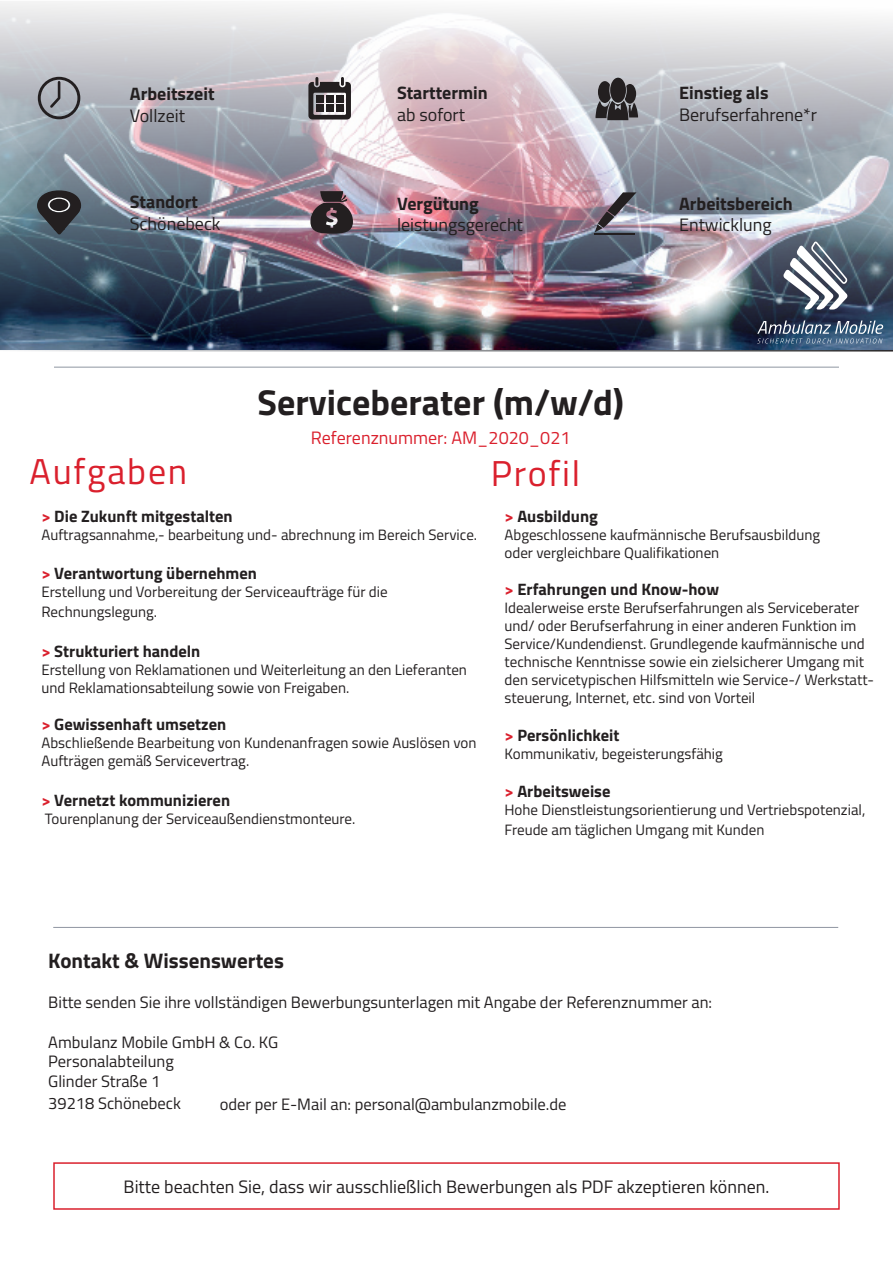
<style>
.page{position:relative;width:893px;height:1263px;background:#fff}
.page>*{position:absolute;margin:0;border:0;box-sizing:border-box;transform-origin:0 0}
.t1{font:700 36px "Titillium";color:#231f20}
.t2{font:36px "Titillium";letter-spacing:.05em;color:#da202d}
.t3{font:700 21px "Titillium";color:#231f20}
.t4{font:18px "Titillium";color:#231f20}
.t5{font:700 18px "Titillium";color:#231f20}
.t6{font:18px "Titillium";color:#da202d}
.t7{font:16.5px/19.8px "Titillium";color:#231f20}
.t8{font:700 16.5px "Titillium";color:#231f20}
.t9{font:15px/18px "Titillium";color:#231f20}
.s1{color:#da202d}
</style>
<div class="page">
<hr style="left:53px;top:927px;width:785px;height:1px;background:#8f96a1">
<div style="left:53px;top:1162px;width:787px;height:48px;border:2px solid #da202d"></div>
<img style="left:0;top:1px;width:893px;height:351px">
<hr style="left:54px;top:367px;width:785px;height:1px;background:#8f96a1">
<svg style="left:38px;top:77px;width:42px;height:42px;background:#8c8f96"></svg>
<svg style="left:36px;top:190px;width:46px;height:46px;background:#40464d"></svg>
<svg style="left:308px;top:77px;width:43px;height:43px"></svg>
<div style="left:316px;top:95px;width:8px;height:8px;background:#231f20"></div>
<div style="left:326px;top:95px;width:8px;height:8px;background:#231f20"></div>
<div style="left:316px;top:105px;width:8px;height:7px;background:#231f20"></div>
<div style="left:326px;top:105px;width:8px;height:7px;background:#231f20"></div>
<div style="left:336px;top:95px;width:8px;height:8px;background:#231f20"></div>
<div style="left:336px;top:105px;width:8px;height:7px;background:#231f20"></div>
<svg style="left:310px;top:191px;width:43px;height:43px;background:#58474d"></svg>
<svg style="left:595px;top:78px;width:43px;height:42px;background:#525053"></svg>
<hr style="left:594px;top:233px;width:41px;height:2px;background:#231f20">
<svg style="left:595px;top:192px;width:41px;height:40px;background:#89818f"></svg>
<svg style="left:757px;top:320px;width:126px;height:23px;background:#516780"></svg>
<svg style="left:783px;top:242px;width:65px;height:67px"></svg>
<p class="t5" style="left:130px;top:80px;width:86px">Arbeitszeit</p>
<p class="t4" style="left:130px;top:102px;width:57px">Vollzeit</p>
<p class="t5" style="left:130px;top:188px;width:70px">Standort</p>
<p class="t4" style="left:130px;top:210px;width:92px">Schönebeck</p>
<p class="t5" style="left:397px;top:79px;width:92px">Starttermin</p>
<p class="t4" style="left:397px;top:101px;width:70px">ab sofort</p>
<p class="t5" style="left:397px;top:190px;width:83px">Vergütung</p>
<p class="t4" style="left:397px;top:212px;width:127px">leistungsgerecht</p>
<p class="t5" style="left:679px;top:79px;width:91px">Einstieg als</p>
<p class="t4" style="left:679px;top:101px;width:139px">Berufserfahrene*r</p>
<p class="t5" style="left:679px;top:190px;width:115px">Arbeitsbereich</p>
<p class="t4" style="left:679px;top:212px;width:94px">Entwicklung</p>
<h1 class="t1" style="left:258px;top:374px;width:368px">Serviceberater (m/w/d)</h1>
<p class="t6" style="left:311px;top:424px;width:261px">Referenznummer: AM_2020_021</p>
<h1 class="t2" style="left:29px;top:445px;width:159px">Aufgaben</h1>
<h1 class="t2" style="left:491px;top:447px;width:91px">Profil</h1>
<p class="t8" style="left:41px;top:503px;width:193px"><span class="s1">&gt;</span> Die Zukunft mitgestalten</p>
<p class="t9" style="left:41px;top:524px;width:437px">Auftragsannahme,- bearbeitung und- abrechnung im Bereich Service.</p>
<p class="t8" style="left:41px;top:561px;width:217px"><span class="s1">&gt;</span> Verantwortung übernehmen</p>
<p class="t9" style="left:41px;top:581px;width:348px;line-height:19.8px">Erstellung und Vorbereitung der Serviceaufträge für die<br>Rechnungslegung.</p>
<p class="t8" style="left:41px;top:638px;width:160px"><span class="s1">&gt;</span> Strukturiert handeln</p>
<p class="t9" style="left:41px;top:659px;width:427px">Erstellung von Reklamationen und Weiterleitung an den Lieferanten und Reklamationsabteilung sowie von Freigaben.</p>
<p class="t8" style="left:41px;top:712px;width:186px"><span class="s1">&gt;</span> Gewissenhaft umsetzen</p>
<p class="t9" style="left:41px;top:733px;width:437px">Abschließende Bearbeitung von Kundenanfragen sowie Auslösen von<br>Aufträgen gemäß Servicevertrag.</p>
<p class="t8" style="left:41px;top:787px;width:190px"><span class="s1">&gt;</span> Vernetzt kommunizieren</p>
<p class="t9" style="left:41px;top:809px;width:315px">▪Tourenplanung der Serviceaußendienstmonteure.</p>
<p class="t8" style="left:504px;top:503px;width:95px"><span class="s1">&gt;</span> Ausbildung</p>
<p class="t9" style="left:504px;top:524px;width:317px">Abgeschlossene kaufmännische Berufsausbildung oder vergleichbare Qualifikationen</p>
<p class="t8" style="left:504px;top:577px;width:216px"><span class="s1">&gt;</span> Erfahrungen und Know-how</p>
<p class="t9" style="left:504px;top:598px;width:371px">Idealerweise erste Berufserfahrungen als Serviceberater und/ oder Berufserfahrung in einer anderen Funktion im Service/Kundendienst. Grundlegende kaufmännische und technische Kenntnisse sowie ein zielsicherer Umgang mit den servicetypischen Hilfsmitteln wie Service-/ Werkstatt&shy;steuerung, Internet, etc. sind von Vorteil</p>
<p class="t8" style="left:504px;top:723px;width:117px"><span class="s1">&gt;</span> Persönlichkeit</p>
<p class="t9" style="left:504px;top:744px;width:220px">Kommunikativ, begeisterungsfähig</p>
<p class="t8" style="left:504px;top:778px;width:107px"><span class="s1">&gt;</span> Arbeitsweise</p>
<p class="t9" style="left:504px;top:799px;width:362px;line-height:19.8px">Hohe Dienstleistungsorientierung und Vertriebspotenzial,<br>Freude am täglichen Umgang mit Kunden</p>
<h2 class="t3" style="left:48px;top:945px;width:237px">Kontakt &amp; Wissenswertes</h2>
<p class="t7" style="left:48px;top:991px;width:665px">Bitte senden Sie ihre vollständigen Bewerbungsunterlagen mit Angabe der Referenznummer an:</p>
<p class="t7" style="left:48px;top:1031px;width:231px">Ambulanz Mobile GmbH &amp; Co. KG<br>Personalabteilung<br>Glinder Straße 1</p>
<p class="t7" style="left:48px;top:1092px;width:134px">39218 Schönebeck</p>
<p class="t7" style="left:220px;top:1093px;width:348px">oder per E-Mail an: personal@ambulanzmobile.de</p>
<p class="t4" style="left:124px;top:1173px;width:647px">Bitte beachten Sie, dass wir ausschließlich Bewerbungen als PDF akzeptieren können.</p>
</div>
